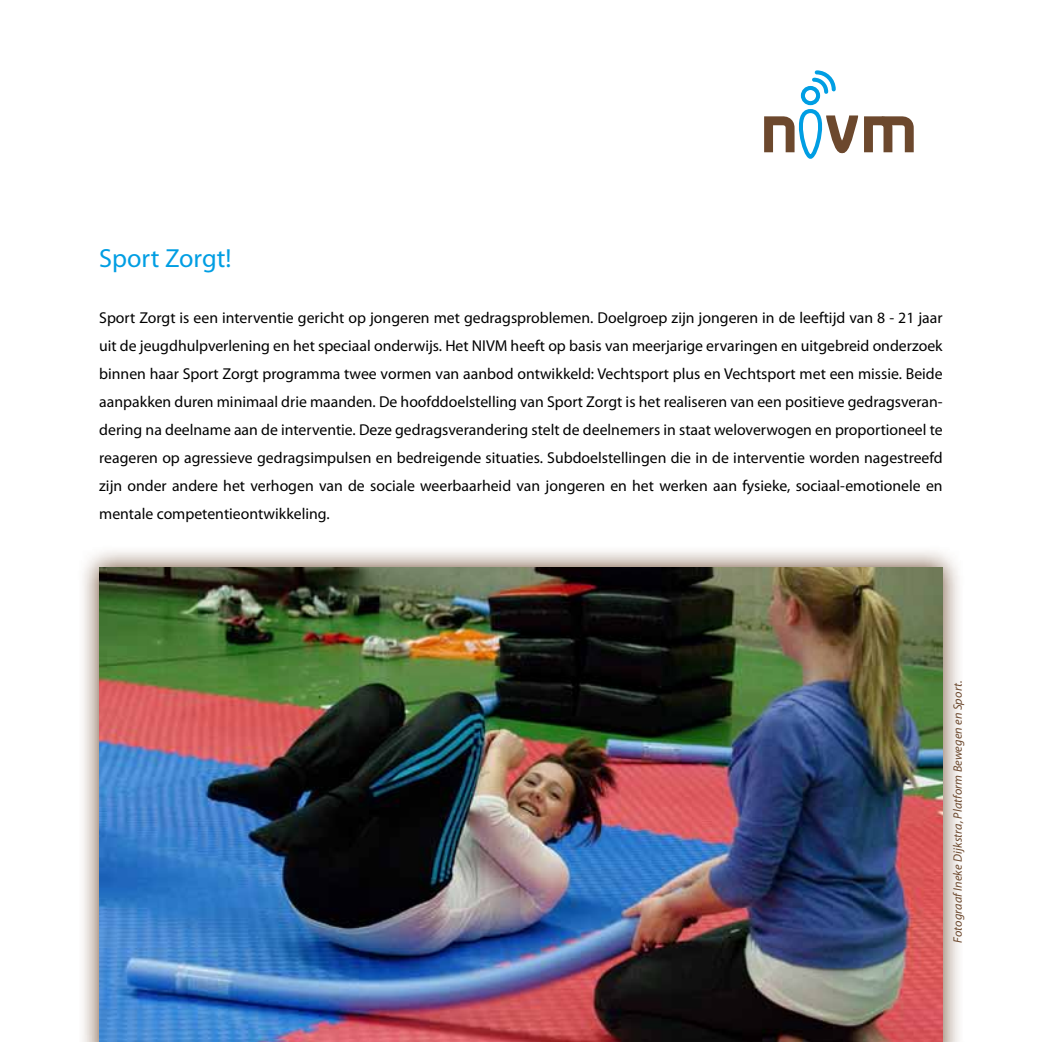
<style>
.page{position:relative;width:1042px;height:1042px;background:#fff}
.page>*{position:absolute;margin:0;border:0;box-sizing:border-box;transform-origin:0 0}
.t1{font:26.25px "Myriad Pro";color:#009ee3}
.t2{font:15.75px/28px "Myriad Pro";color:#000;text-align:justify}
.t3{font:italic 12.25px "Myriad Pro";letter-spacing:.01em;color:#6c482d}
</style>
<div class="page">
<div style="left:801px;top:86px;width:19px;height:19px;border:4px solid #009ee3;border-radius:50%"></div>
<svg style="left:810px;top:70px;width:26px;height:26px"></svg>
<svg style="left:764px;top:109px;width:150px;height:50px"></svg>
<svg style="left:83px;top:551px;width:876px;height:491px"></svg>
<img style="left:99px;top:567px;width:844px;height:475px">
<h1 class="t1" style="left:99px;top:242px;width:134px">Sport Zorgt!</h1>
<p class="t2" style="left:99px;top:304px;width:845px">Sport Zorgt is een interventie gericht op jongeren met gedragsproblemen. Doelgroep zijn jongeren in de leeftijd van 8 - 21 jaar uit de jeugdhulpverlening en het speciaal onderwijs. Het NIVM heeft op basis van meerjarige ervaringen en uitgebreid onderzoek binnen haar Sport Zorgt programma twee vormen van aanbod ontwikkeld: Vechtsport plus en Vechtsport met een missie. Beide aanpakken duren minimaal drie maanden. De hoofddoelstelling van Sport Zorgt is het realiseren van een positieve gedragsveran&shy;dering na deelname aan de interventie. Deze gedragsverandering stelt de deelnemers in staat weloverwogen en proportioneel te reageren op agressieve gedragsimpulsen en bedreigende situaties. Subdoelstellingen die in de interventie worden nagestreefd zijn onder andere het verhogen van de sociale weerbaarheid van jongeren en het werken aan fysieke, sociaal-emotionele en mentale competentieontwikkeling.</p>
<p class="t3" style="left:950px;top:943px;width:264px;rotate:-90deg">Fotograaf Ineke Dijkstra, Platform Bewegen en Sport.</p>
</div>
